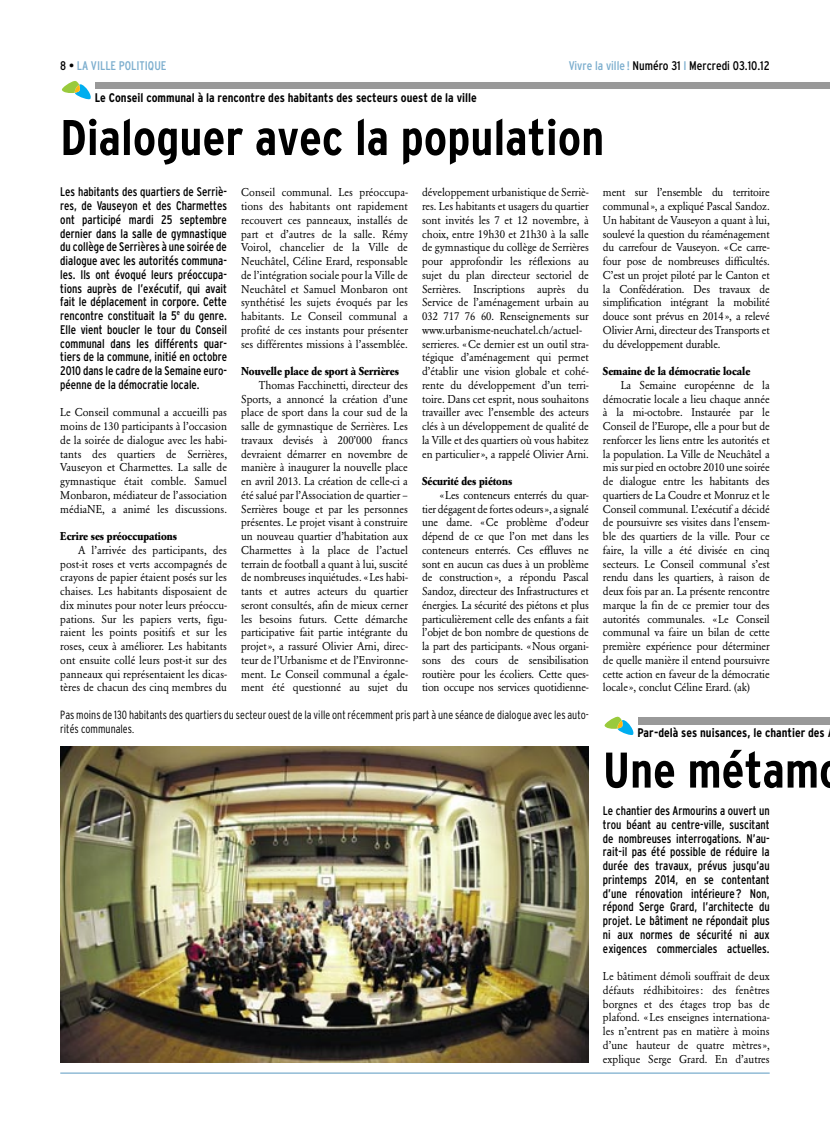
<style>
.page{position:relative;width:830px;height:1134px;background:#fff}
.page>*{position:absolute;margin:0;border:0;box-sizing:border-box;transform-origin:0 0}
.t1{font:700 condensed 50px "Interstate";color:#000}
.t2{font:condensed 12.5px/13.8px "Interstate";color:#000;text-align:justify;scale:.95 1}
.t3{font:700 condensed 12.5px "Interstate";color:#000}
.t4{font:condensed 12.5px "Interstate";color:#000}
.t5{font:condensed 12.5px "Interstate";color:#7caece}
.t6{font:300 condensed 11.88px/13.8px "Interstate";color:#000;scale:.95 1}
.t7{font:11.25px/13.8px "Garamond BE";letter-spacing:-.005em;color:#000;text-align:justify;scale:.95 1}
.t8{font:700 11.25px "Garamond BE";color:#000;scale:.95 1}
.s1{color:#000}
.s2{color:#7caece}
</style>
<div class="page">
<hr style="left:60px;top:1072px;width:709px;height:2px;background:#7caece">
<img style="left:60px;top:746px;width:528px;height:316px">
<svg style="left:62px;top:81px;width:29px;height:18px"></svg>
<div style="left:95px;top:83px;width:734px;height:6px;background:#999"></div>
<svg style="left:604px;top:717px;width:29px;height:18px"></svg>
<div style="left:638px;top:717px;width:191px;height:7px;background:#999"></div>
<p class="t5" style="left:60px;top:61px;width:108px"><span class="s1">8 •</span> LA VILLE POLITIQUE</p>
<p class="t4" style="left:568px;top:61px;width:202px"><span class="s2">Vivre la ville !</span> Numéro 31 <span class="s2">I</span> Mercredi 03.10.12</p>
<p class="t3" style="left:95px;top:93px;width:383px">Le Conseil communal à la rencontre des habitants des secteurs ouest de la ville</p>
<h1 class="t1" style="left:60px;top:119px;width:545px">Dialoguer avec la population</h1>
<p class="t2" style="left:60px;top:186px;width:177px">Les habitants des quartiers de Serriè&shy;res, de Vauseyon et des Charmettes ont participé mardi 25 septembre dernier dans la salle de gymnastique du collège de Serrières à une soirée de dialogue avec les autorités communa&shy;les. Ils ont évoqué leurs préoccupa&shy;tions auprès de l’exécutif, qui avait fait le déplacement in corpore. Cette rencontre constituait la 5<sup>e</sup> du genre.<br>Elle vient boucler le tour du Conseil communal dans les différents quar&shy;tiers de la commune, initié en octobre 2010 dans le cadre de la Semaine euro&shy;péenne de la démocratie locale.</p>
<p class="t7" style="left:60px;top:406px;width:177px">Le Conseil communal a accueilli pas moins de 130 participants à l’occasion de la soirée de dialogue avec les habi&shy;tants des quartiers de Serrières, Vauseyon et Charmettes. La salle de gymnastique était comble. Samuel Monbaron, médiateur de l’association médiaNE, a animé les discussions.</p>
<p class="t8" style="left:60px;top:531px;width:124px">Ecrire ses préoccupations</p>
<p class="t7" style="left:60px;top:544px;width:177px;text-indent:18px">A l’arrivée des participants, des post-it roses et verts accompagnés de crayons de papier étaient posés sur les chaises. Les habitants disposaient de dix minutes pour noter leurs préoccu&shy;pations. Sur les papiers verts, figu&shy;raient les points positifs et sur les roses, ceux à améliorer. Les habitants ont ensuite collé leurs post-it sur des panneaux qui représentaient les dicas&shy;tères de chacun des cinq membres du</p>
<p class="t7" style="left:241px;top:186px;width:177px">Conseil communal. Les préoccupa&shy;tions des habitants ont rapidement recouvert ces panneaux, installés de part et d’autres de la salle. Rémy Voirol, chancelier de la Ville de Neuchâtel, Céline Erard, responsable de l’intégration sociale pour la Ville de Neuchâtel et Samuel Monbaron ont synthétisé les sujets évoqués par les habitants. Le Conseil communal a profité de ces instants pour présenter ses différentes missions à l’assemblée.</p>
<p class="t8" style="left:241px;top:366px;width:167px">Nouvelle place de sport à Serrières</p>
<p class="t7" style="left:241px;top:379px;width:177px;text-indent:18px">Thomas Facchinetti, directeur des Sports, a annoncé la création d’une place de sport dans la cour sud de la salle de gymnastique de Serrières. Les travaux devisés à 200’000 francs devraient démarrer en novembre de manière à inaugurer la nouvelle place en avril 2013. La création de celle-ci a été salué par l’Association de quartier – Serrières bouge et par les personnes présentes. Le projet visant à construire un nouveau quartier d’habitation aux Charmettes à la place de l’actuel terrain de football a quant à lui, suscité de nombreuses inquiétudes. «Les habi&shy;tants et autres acteurs du quartier seront consultés, afin de mieux cerner les besoins futurs. Cette démarche participative fait partie intégrante du projet», a rassuré Olivier Arni, direc&shy;teur de l’Urbanisme et de l’Environne&shy;ment. Le Conseil communal a égale&shy;ment été questionné au sujet du</p>
<p class="t7" style="left:422px;top:186px;width:177px;text-align:left">développement urbanistique de Serriè&shy;res. Les habitants et usagers du quartier sont invités les 7 et 12 novembre, à choix, entre 19h30 et 21h30 à la salle de gymnastique du collège de Serrières pour approfondir les réflexions au sujet du plan directeur sectoriel de Serrières. Inscriptions auprès du Service de l’aménagement urbain au 032 717 76 60. Renseignements sur www.urbanisme-neuchatel.ch/actuel&shy;serrieres. «Ce dernier est un outil stra&shy;tégique d’aménagement qui permet d’établir une vision globale et cohé&shy;rente du développement d’un terri&shy;toire. Dans cet esprit, nous souhaitons travailler avec l’ensemble des acteurs clés à un développement de qualité de la Ville et des quartiers où vous habitez en particulier», a rappelé Olivier Arni.</p>
<p class="t8" style="left:422px;top:476px;width:96px">Sécurité des piétons</p>
<p class="t7" style="left:422px;top:489px;width:177px;text-indent:18px">«Les conteneurs enterrés du quar&shy;tier dégagent de fortes odeurs», a signalé une dame. «Ce problème d’odeur dépend de ce que l’on met dans les conteneurs enterrés. Ces effluves ne sont en aucun cas dues à un problème de construction», a répondu Pascal Sandoz, directeur des Infrastructures et énergies. La sécurité des piétons et plus particulièrement celle des enfants a fait l’objet de bon nombre de questions de la part des participants. «Nous organi&shy;sons des cours de sensibilisation routière pour les écoliers. Cette ques&shy;tion occupe nos services quotidienne-</p>
<p class="t6" style="left:60px;top:709px;width:557px">Pas moins de 130 habitants des quartiers du secteur ouest de la ville ont récemment pris part à une séance de dialogue avec les auto&shy;rités communales.</p>
<p class="t7" style="left:602px;top:186px;width:177px">ment sur l’ensemble du territoire communal», a expliqué Pascal Sandoz.<br>Un habitant de Vauseyon a quant à lui, soulevé la question du réaménagement du carrefour de Vauseyon. «Ce carre&shy;four pose de nombreuses difficultés.<br>C’est un projet piloté par le Canton et la Confédération. Des travaux de simplification intégrant la mobilité douce sont prévus en 2014», a relevé Olivier Arni, directeur des Transports et du développement durable.</p>
<p class="t8" style="left:602px;top:366px;width:156px">Semaine de la démocratie locale</p>
<p class="t7" style="left:602px;top:379px;width:177px;text-indent:18px">La Semaine européenne de la démocratie locale a lieu chaque année à la mi-octobre. Instaurée par le Conseil de l’Europe, elle a pour but de renforcer les liens entre les autorités et la population. La Ville de Neuchâtel a mis sur pied en octobre 2010 une soirée de dialogue entre les habitants des quartiers de La Coudre et Monruz et le Conseil communal. L’exécutif a décidé de poursuivre ses visites dans l’ensem&shy;ble des quartiers de la ville. Pour ce faire, la ville a été divisée en cinq secteurs. Le Conseil communal s’est rendu dans les quartiers, à raison de deux fois par an. La présente rencontre marque la fin de ce premier tour des autorités communales. «Le Conseil communal va faire un bilan de cette première expérience pour déterminer de quelle manière il entend poursuivre cette action en faveur de la démocratie locale», conclut Céline Erard. (ak)</p>
<p class="t3" style="left:637px;top:728px;width:189px">Par-delà ses nuisances, le chantier des</p>
<h1 class="t1" style="left:602px;top:751px;width:217px">Une métam</h1>
<p class="t2" style="left:602px;top:805px;width:177px">Le chantier des Armourins a ouvert un trou béant au centre-ville, suscitant de nombreuses interrogations. N’au&shy;rait-il pas été possible de réduire la durée des travaux, prévus jusqu’au printemps 2014, en se contentant d’une rénovation intérieure? Non, répond Serge Grard, l’architecte du projet. Le bâtiment ne répondait plus ni aux normes de sécurité ni aux exigences commerciales actuelles.</p>
<p class="t7" style="left:602px;top:970px;width:177px">Le bâtiment démoli souffrait de deux défauts rédhibitoires: des fenêtres borgnes et des étages trop bas de plafond. «Les enseignes internationa&shy;les n’entrent pas en matière à moins d’une hauteur de quatre mètres», explique Serge Grard. En d’autres</p>
</div>
